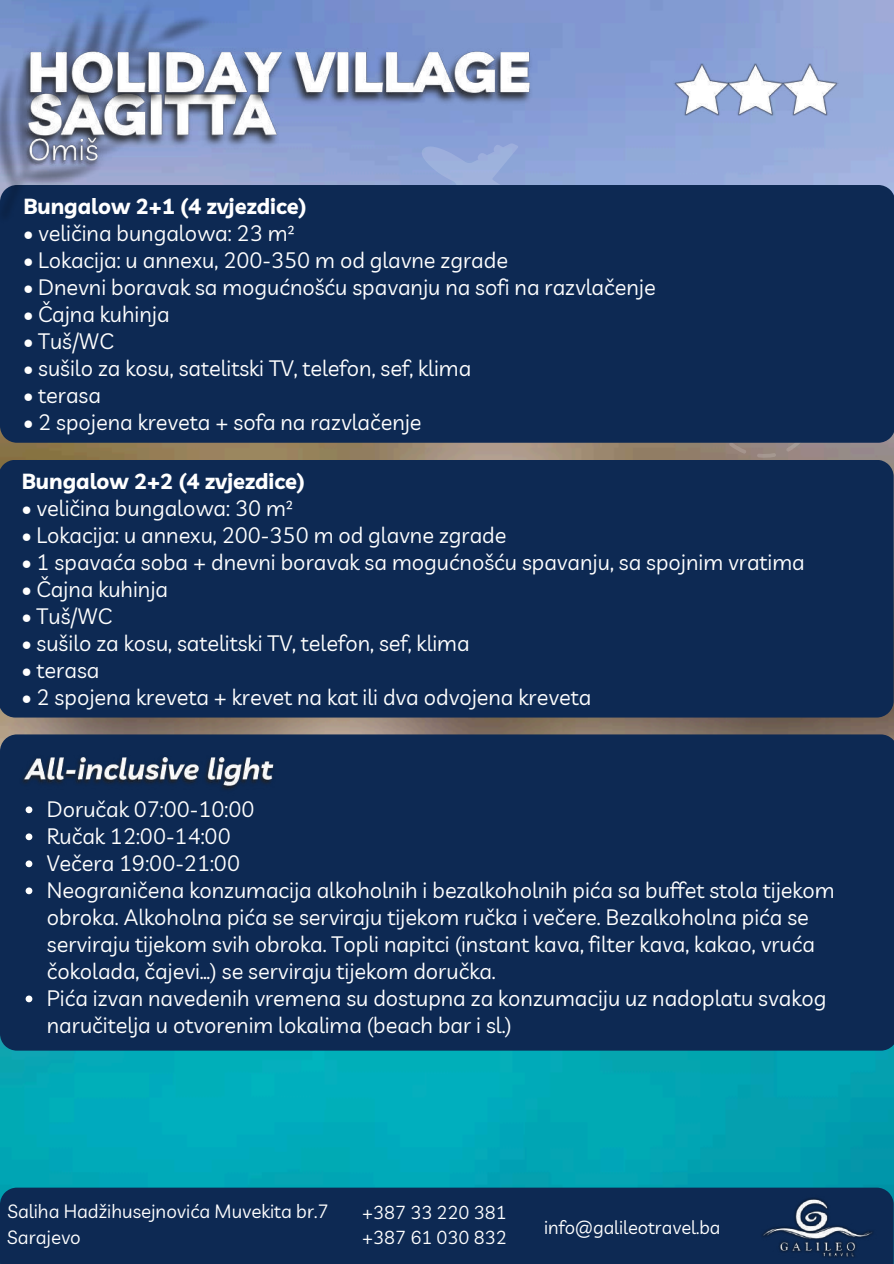
<style>
.page{position:relative;width:894px;height:1264px;background:#fff}
.page>*{position:absolute;margin:0;border:0;box-sizing:border-box;transform-origin:0 0}
.t1{font:21.75px/27px "Livvic";color:#fff}
.t2{font:700 21.75px "Livvic";color:#fff}
.t3{font:18.75px/25.5px "Livvic";color:#fff}
.t4{font:18.3px/25.5px "Livvic";color:#fff}
</style>
<div class="page">
<img style="left:0;top:0;width:893px;height:1187px">
<div style="left:0;top:1187px;width:893px;height:76px;background:#0d2953"></div>
<img style="left:755px;top:1194px;width:124px;height:65px">
<svg style="left:419px;top:126px;width:125px;height:59px;background:#90a6d8"></svg>
<svg style="left:534px;top:151px;width:359px;height:309px;background:#979fbb"></svg>
<img style="left:843px;top:1256px;width:50px;height:7px">
<div style="left:0;top:185px;width:893px;height:258px;background:#0d2953"></div>
<div style="left:0;top:734px;width:893px;height:316px;background:#0d2953"></div>
<svg style="left:26px;top:806px;width:6px;height:7px"></svg>
<svg style="left:26px;top:833px;width:6px;height:7px"></svg>
<svg style="left:26px;top:860px;width:6px;height:7px"></svg>
<svg style="left:26px;top:887px;width:6px;height:7px"></svg>
<svg style="left:26px;top:995px;width:6px;height:7px"></svg>
<div style="left:0;top:460px;width:893px;height:257px;background:#0d2953"></div>
<img style="left:15px;top:750px;width:263px;height:46px">
<img style="left:673px;top:64px;width:53px;height:51px">
<img style="left:726px;top:64px;width:54px;height:51px">
<img style="left:0;top:0;width:215px;height:224px">
<img style="left:14px;top:77px;width:271px;height:75px">
<img style="left:17px;top:36px;width:519px;height:73px">
<img style="left:21px;top:130px;width:81px;height:40px">
<img style="left:780px;top:64px;width:58px;height:51px">
<p class="t2" style="left:23px;top:192px;width:284px">Bungalow 2+1 (4 zvjezdice)</p>
<p class="t1" style="left:23px;top:219px;width:273px">• veličina bungalowa: 23 m²</p>
<p class="t1" style="left:23px;top:246px;width:486px">• Lokacija: u annexu, 200-350 m od glavne zgrade</p>
<p class="t1" style="left:23px;top:273px;width:633px">• Dnevni boravak sa mogućnošću spavanju na sofi na razvlačenje</p>
<p class="t1" style="left:23px;top:300px;width:148px">• Čajna kuhinja</p>
<p class="t1" style="left:23px;top:327px;width:92px">• Tuš/WC</p>
<p class="t1" style="left:23px;top:354px;width:449px">• sušilo za kosu, satelitski TV, telefon, sef, klima</p>
<p class="t1" style="left:23px;top:381px;width:79px">• terasa</p>
<p class="t1" style="left:23px;top:408px;width:399px">• 2 spojena kreveta + sofa na razvlačenje</p>
<p class="t2" style="left:22px;top:466px;width:284px">Bungalow 2+2 (4 zvjezdice)</p>
<p class="t1" style="left:22px;top:494px;width:273px">• veličina bungalowa: 30 m²</p>
<p class="t1" style="left:22px;top:521px;width:486px">• Lokacija: u annexu, 200-350 m od glavne zgrade</p>
<p class="t1" style="left:22px;top:548px;width:784px">• 1 spavaća soba + dnevni boravak sa mogućnošću spavanju, sa spojnim vratima</p>
<p class="t1" style="left:22px;top:575px;width:148px">• Čajna kuhinja</p>
<p class="t1" style="left:22px;top:602px;width:92px">• Tuš/WC</p>
<p class="t1" style="left:22px;top:629px;width:449px">• sušilo za kosu, satelitski TV, telefon, sef, klima</p>
<p class="t1" style="left:22px;top:656px;width:79px">• terasa</p>
<p class="t1" style="left:22px;top:683px;width:571px">• 2 spojena kreveta + krevet na kat ili dva odvojena kreveta</p>
<p class="t1" style="left:47px;top:794px;width:789px">Doručak 07:00-10:00<br>Ručak 12:00-14:00<br>Večera 19:00-21:00<br>Neograničena konzumacija alkoholnih i bezalkoholnih pića sa buffet stola tijekom obroka. Alkoholna pića se serviraju tijekom ručka i večere. Bezalkoholna pića se serviraju tijekom svih obroka. Topli napitci (instant kava, filter kava, kakao, vruća čokolada, čajevi…) se serviraju tijekom doručka.<br>Pića izvan navedenih vremena su dostupna za konzumaciju uz nadoplatu svakog naručitelja u otvorenim lokalima (beach bar i sl.)</p>
<p class="t3" style="left:7px;top:1198px;width:323px">Saliha Hadžihusejnovića Muvekita br.7<br>Sarajevo</p>
<p class="t4" style="left:362px;top:1198px;width:146px">+387 33 220 381 +387 61 030 832</p>
<p class="t4" style="left:544px;top:1213px;width:178px">info@galileotravel.ba</p>
</div>
